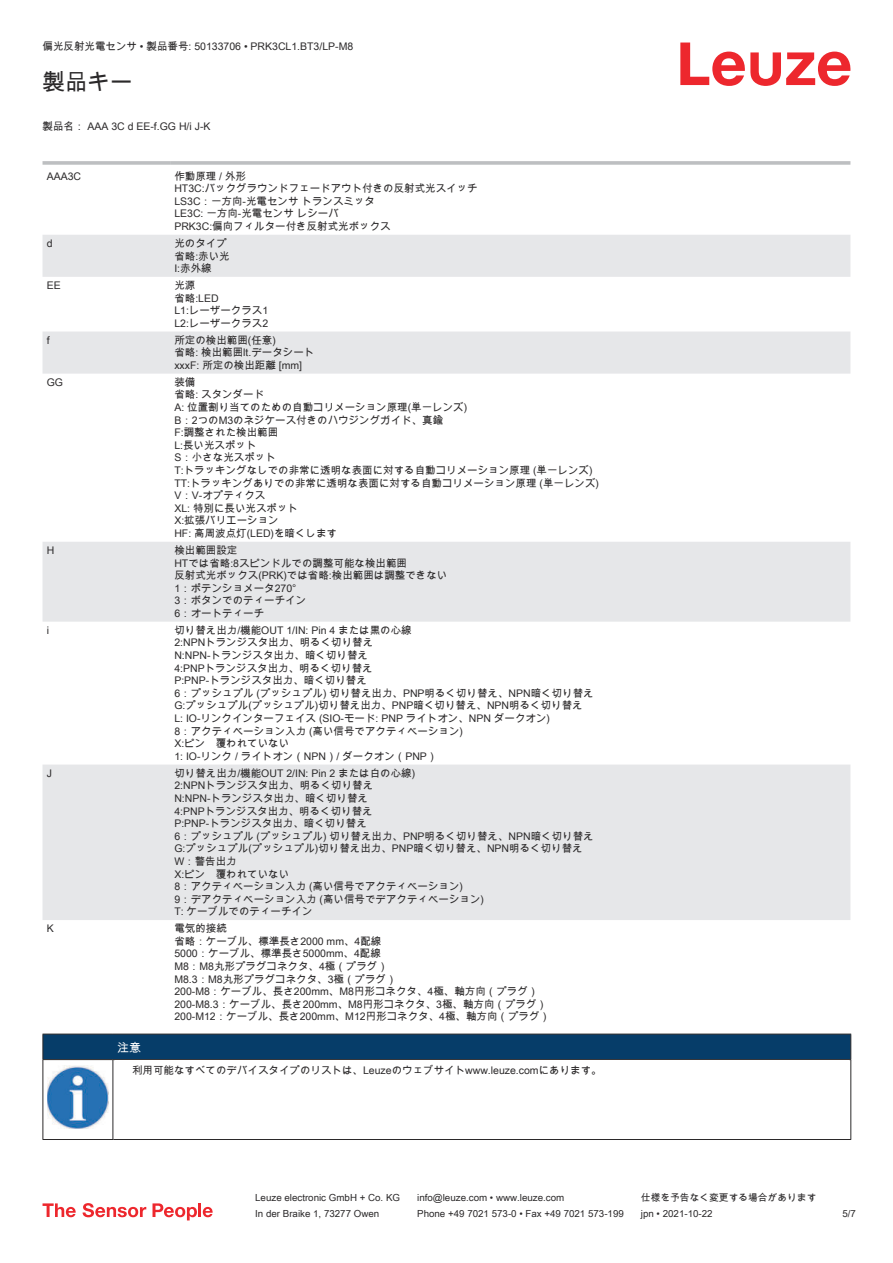
<style>
.page{position:relative;width:893px;height:1263px;background:#fff}
.page>*{position:absolute;margin:0;border:0;box-sizing:border-box;transform-origin:0 0}
.t1{font:22.5px "Arial Unicode MS";color:#2b292a}
.t2{font:12px "Arial Unicode MS";color:#fff}
.t3{font:10.5px/12.6px "Arial Unicode MS";color:#2b292a}
.t4{font:9.75px "Arial Unicode MS";color:#2b292a}
</style>
<div class="page">
<svg style="left:680px;top:43px;width:170px;height:43px"></svg>
<svg style="left:43px;top:235px;width:807px;height:685px"></svg>
<svg style="left:43px;top:161px;width:127px;height:4px"></svg>
<hr style="left:170px;top:161px;width:680px;height:4px;background:#c4c5c7">
<svg style="left:43px;top:1203px;width:33px;height:14px"></svg>
<svg style="left:83px;top:1203px;width:63px;height:14px"></svg>
<svg style="left:153px;top:1203px;width:44px;height:17px"></svg>
<hr style="left:198px;top:1203px;width:3px;height:14px;background:#ed272d">
<svg style="left:203px;top:1207px;width:10px;height:10px"></svg>
<hr style="left:43px;top:1059px;width:70px;height:1px;background:#2b292a">
<div style="left:43px;top:1034px;width:808px;height:25px;background:#063d69"></div>
<hr style="left:113px;top:1059px;width:738px;height:1px;background:#2b292a">
<hr style="left:43px;top:1060px;width:1px;height:75px;background:#2b292a">
<hr style="left:113px;top:1060px;width:1px;height:75px;background:#2b292a">
<hr style="left:850px;top:1060px;width:1px;height:75px;background:#2b292a">
<hr style="left:43px;top:1139px;width:70px;height:1px;background:#2b292a">
<hr style="left:113px;top:1139px;width:738px;height:1px;background:#2b292a">
<img style="left:47px;top:1066px;width:61px;height:63px">
<p class="t3" style="left:43px;top:40px;width:312px">偏光反射光電センサ • 製品番号: 50133706 • PRK3CL1.BT3/LP-M8</p>
<h1 class="t1" style="left:43px;top:66px;width:91px">製品キー</h1>
<p class="t3" style="left:43px;top:120px;width:170px">製品名： AAA 3C d EE-f.GG H/i J-K</p>
<p class="t3" style="left:47px;top:169px;width:36px">AAA3C</p>
<p class="t3" style="left:174px;top:169px;width:305px">作動原理 / 外形<br>HT3C:バックグラウンドフェードアウト付きの反射式光スイッチ<br>LS3C：一方向-光電センサ トランスミッタ<br>LE3C: 一方向-光電センサ レシーバ<br>PRK3C:偏向フィルター付き反射式光ボックス</p>
<p class="t3" style="left:47px;top:237px;width:7px">d</p>
<p class="t3" style="left:174px;top:237px;width:57px">光のタイプ省略:赤い光<br>I:赤外線</p>
<p class="t3" style="left:47px;top:279px;width:16px">EE</p>
<p class="t3" style="left:174px;top:279px;width:95px">光源<br>省略:LED<br>L1:レーザークラス1<br>L2:レーザークラス2</p>
<p class="t3" style="left:47px;top:333px;width:4px">f</p>
<p class="t3" style="left:174px;top:333px;width:142px">所定の検出範囲(任意)<br>省略: 検出範囲lt.データシートxxxF: 所定の検出距離 [mm]</p>
<p class="t3" style="left:47px;top:376px;width:18px">GG</p>
<p class="t3" style="left:174px;top:376px;width:426px">装備<br>省略: スタンダード<br>A: 位置割り当てのための自動コリメーション原理(単一レンズ)<br>B：2つのM3のネジケース付きのハウジングガイド、真鍮<br>F:調整された検出範囲<br>L:長い光スポット<br>S：小さな光スポット<br>T:トラッキングなしでの非常に透明な表面に対する自動コリメーション原理 (単一レンズ)<br>TT:トラッキングありでの非常に透明な表面に対する自動コリメーション原理 (単一レンズ)<br>V：V-オプティクス<br>XL: 特別に長い光スポット<br>X:拡張バリエーション<br>HF: 高周波点灯(LED)を暗くします</p>
<p class="t3" style="left:47px;top:544px;width:9px">H</p>
<p class="t3" style="left:174px;top:544px;width:275px">検出範囲設定<br>HTでは省略:8スピンドルでの調整可能な検出範囲<br>反射式光ボックス(PRK)では省略:検出範囲は調整できない<br>1：ポテンショメータ270°<br>3：ボタンでのティーチイン<br>6：オートティーチ</p>
<p class="t3" style="left:47px;top:624px;width:4px">i</p>
<p class="t3" style="left:174px;top:624px;width:421px">切り替え出力/機能OUT 1/IN: Pin 4 または黒の心線<br>2:NPNトランジスタ出力、明るく切り替え<br>N:NPN-トランジスタ出力、暗く切り替え<br>4:PNPトランジスタ出力、明るく切り替え<br>P:PNP-トランジスタ出力、暗く切り替え<br>6：プッシュプル (プッシュプル) 切り替え出力、PNP明るく切り替え、NPN暗く切り替えG:プッシュプル(プッシュプル)切り替え出力、PNP暗く切り替え、NPN明るく切り替えL: IO-リンクインターフェイス (SIO-モード: PNP ライトオン、NPN ダークオン)<br>8：アクティベーション入力 (高い信号でアクティベーション)<br>X:ピン　覆われていない<br>1: IO-リンク / ライトオン（NPN）/ ダークオン（PNP）</p>
<p class="t3" style="left:47px;top:766px;width:7px">J</p>
<p class="t3" style="left:174px;top:766px;width:421px">切り替え出力/機能OUT 2/IN: Pin 2 または白の心線)<br>2:NPNトランジスタ出力、明るく切り替え<br>N:NPN-トランジスタ出力、暗く切り替え<br>4:PNPトランジスタ出力、明るく切り替え<br>P:PNP-トランジスタ出力、暗く切り替え<br>6：プッシュプル (プッシュプル) 切り替え出力、PNP明るく切り替え、NPN暗く切り替え<br>G:プッシュプル(プッシュプル)切り替え出力、PNP暗く切り替え、NPN明るく切り替え<br>W：警告出力<br>X:ピン　覆われていない<br>8：アクティベーション入力 (高い信号でアクティベーション)<br>9：デアクティベーション入力 (高い信号でデアクティベーション)<br>T: ケーブルでのティーチイン</p>
<p class="t3" style="left:47px;top:922px;width:9px">K</p>
<p class="t3" style="left:174px;top:922px;width:377px">電気的接続<br>省略：ケーブル、標準長さ2000 mm、4配線<br>5000：ケーブル、標準長さ5000mm、4配線<br>M8：M8丸形プラグコネクタ、4極（プラグ）<br>M8.3：M8丸形プラグコネクタ、3極（プラグ）<br>200-M8：ケーブル、長さ200mm、M8円形コネクタ、4極、軸方向（プラグ）<br>200-M8.3：ケーブル、長さ200mm、M8円形コネクタ、3極、軸方向（プラグ）<br>200-M12：ケーブル、長さ200mm、M12円形コネクタ、4極、軸方向（プラグ）</p>
<p class="t2" style="left:117px;top:1039px;width:25px">注意</p>
<p class="t3" style="left:132px;top:1064px;width:471px">利用可能なすべてのデバイスタイプのリストは、Leuzeのウェブサイトwww.leuze.comにあります。</p>
<p class="t4" style="left:255px;top:1191px;width:146px">Leuze electronic GmbH + Co. KG</p>
<p class="t4" style="left:417px;top:1191px;width:149px">info@leuze.com • www.leuze.com</p>
<p class="t4" style="left:641px;top:1191px;width:177px">仕様を予告なく変更する場合があります</p>
<p class="t4" style="left:255px;top:1206px;width:126px">In der Braike 1, 73277 Owen</p>
<p class="t4" style="left:417px;top:1206px;width:208px">Phone +49 7021 573-0 • Fax +49 7021 573-199</p>
<p class="t4" style="left:641px;top:1206px;width:73px">jpn • 2021-10-22</p>
<p class="t4" style="left:842px;top:1206px;width:15px">5 /7</p>
</div>
